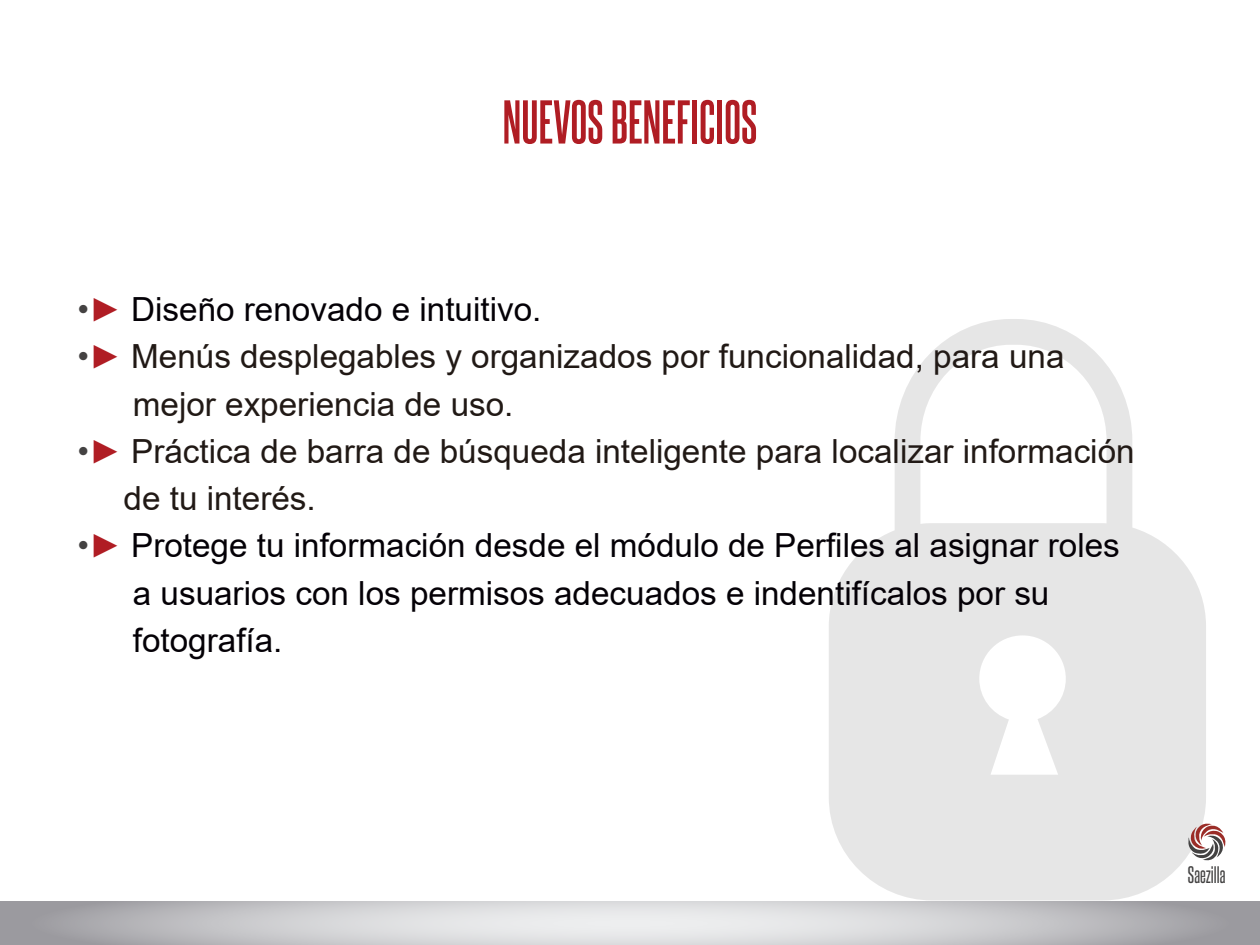
<style>
.page{position:relative;width:1260px;height:945px;background:#fff}
.page>*{position:absolute;margin:0;border:0;box-sizing:border-box;transform-origin:0 0}
.t1{font:700 52.5px "Steelfish Rg";color:#b01d24}
.t2{font:33.25px/47.2px "Arial";color:#211915}
.t3{font:33.25px/47.2px "Arial";color:#040006}
.t4{font:20.65px "Steelfish Rg";color:#434242}
.s1{color:#444242}
.s2{color:#b01d24}
</style>
<div class="page">
<svg style="left:829px;top:319px;width:377px;height:581px;fill:#e6e6e6"></svg>
<svg style="left:0;top:901px;width:1260px;height:44px"></svg>
<img style="left:1056px;top:814px;width:150px;height:83px">
<svg style="left:1186px;top:821px;width:40px;height:42px"></svg>
<h1 class="t1" style="left:503px;top:85px;width:256px">NUEVOS BENEFICIOS</h1>
<p class="t3" style="left:77px;top:286px;width:466px"><span class="s1">•</span><span class="s2">►</span> Diseño renovado e intuitivo.</p>
<p class="t2" style="left:133px;top:333px;width:933px;text-indent:-55px"><span class="s1">•</span><span class="s2">►</span> Menús desplegables y organizados por funcionalidad, para una mejor experiencia de uso.</p>
<p class="t2" style="left:124px;top:427px;width:1013px;text-indent:-46px"><span class="s1">•</span><span class="s2">►</span> Práctica de barra de búsqueda inteligente para localizar información de tu interés.</p>
<p class="t3" style="left:133px;top:522px;width:989px;text-indent:-55px"><span class="s1">•</span><span class="s2">►</span> Protege tu información desde el módulo de Perfiles al asignar roles a usuarios con los permisos adecuados e indentifícalos por su fotografía.</p>
<p class="t4" style="left:1188px;top:860px;width:39px">Saezilla</p>
</div>
